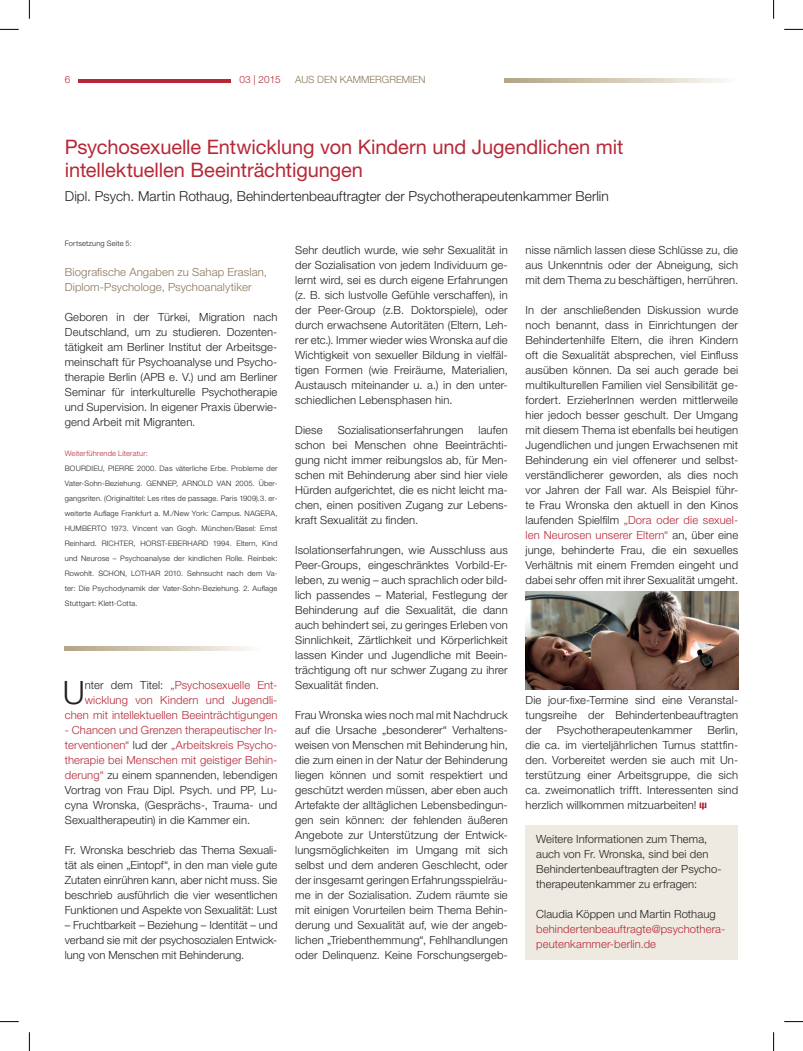
<style>
.page{position:relative;width:803px;height:1051px;background:#fff}
.page>*{position:absolute;margin:0;border:0;box-sizing:border-box;transform-origin:0 0}
.t1{font:300 32.25px "Helvetica Neue LT Std";color:#231f20}
.t2{font:20px/23.8px "Helvetica Neue LT Std";letter-spacing:-.005em;color:#b72837}
.t3{font:300 13.75px "Helvetica Neue LT Std";letter-spacing:.005em;color:#231f20}
.t4{font:300 11.25px/15px "Helvetica Neue LT Std";letter-spacing:.01em;color:#231f20;text-align:justify}
.t5{font:300 11.25px/15px "Helvetica Neue LT Std";letter-spacing:.01em;color:#b72837;text-align:right}
.t6{font:300 11.25px/15px "Helvetica Neue LT Std";letter-spacing:.01em;color:#8a7758}
.t7{font:300 10px "Helvetica Neue LT Std";color:#8a7758}
.t8{font:300 10px "Helvetica Neue LT Std";color:#b72837}
.t9{font:300 7.5px/15px "Helvetica Neue LT Std";letter-spacing:.025em;color:#231f20;text-align:justify}
.t10{font:300 7.5px "Helvetica Neue LT Std";letter-spacing:.025em;color:#b72837}
.s1{color:#231f20}
.s2{color:#b72837}
</style>
<div class="page">
<hr style="left:78px;top:79px;width:153px;height:4px;background:#b72837">
<svg style="left:65px;top:646px;width:184px;height:5px"></svg>
<svg style="left:699px;top:803px;width:7px;height:6px"></svg>
<svg style="left:504px;top:78px;width:219px;height:5px"></svg>
<div style="left:525px;top:825px;width:213px;height:134px;background:#eeeae1"></div>
<img style="left:525px;top:592px;width:213px;height:97px">
<svg style="left:0;top:29px;width:19px;height:1px"></svg>
<svg style="left:784px;top:29px;width:19px;height:1px"></svg>
<svg style="left:0;top:1021px;width:19px;height:1px"></svg>
<svg style="left:784px;top:1021px;width:19px;height:1px"></svg>
<svg style="left:29px;top:0;width:1px;height:19px"></svg>
<svg style="left:29px;top:1032px;width:1px;height:19px"></svg>
<svg style="left:773px;top:0;width:1px;height:19px"></svg>
<svg style="left:773px;top:1032px;width:1px;height:19px"></svg>
<p class="t8" style="left:65px;top:73px;width:7px">6</p>
<p class="t8" style="left:240px;top:73px;width:43px">03 | 2015</p>
<p class="t7" style="left:295px;top:73px;width:132px">AUS DEN KAMMERGREMIEN</p>
<h2 class="t2" style="left:65px;top:134px;width:560px">Psychosexuelle Entwicklung von Kindern und Jugendlichen mit intellektuellen Beeinträchtigungen</h2>
<p class="t3" style="left:65px;top:188px;width:545px">Dipl. Psych. Martin Rothaug, Behindertenbeauftragter der Psychotherapeutenkammer Berlin</p>
<p class="t9" style="left:65px;top:235px;width:68px">Fortsetzung Seite 5:</p>
<p class="t6" style="left:65px;top:264px;width:204px">Biografische Angaben zu Sahap Eraslan,<br>Diplom-Psychologe, Psychoanalytiker</p>
<p class="t4" style="left:65px;top:309px;width:214px">Geboren in der Türkei, Migration nach Deutschland, um zu studieren. Dozenten&shy;tätigkeit am Berliner Institut der Arbeitsge&shy;meinschaft für Psychoanalyse und Psycho&shy;therapie Berlin (APB e. V.) und am Berliner Seminar für interkulturelle Psychotherapie und Supervision. In eigener Praxis überwie&shy;gend Arbeit mit Migranten.</p>
<p class="t10" style="left:65px;top:448px;width:85px">Weiterführende Literatur:</p>
<p class="t9" style="left:65px;top:460px;width:214px">BOURDIEU, PIERRE 2000. Das väterliche Erbe. Probleme der Vater-Sohn-Beziehung. GENNEP, ARNOLD VAN 2005. Über&shy;gangsriten. (Originaltitel: Les rites de passage. Paris 1909).3. er&shy;weiterte Auflage Frankfurt a. M./New York: Campus. NAGERA, HUMBERTO 1973. Vincent van Gogh. München/Basel: Ernst Reinhard. RICHTER, HORST-EBERHARD 1994. Eltern, Kind und Neurose – Psychoanalyse der kindlichen Rolle. Reinbek:<br>Rowohlt. SCHON, LOTHAR 2010. Sehnsucht nach dem Va&shy;ter: Die Psychodynamik der Vater-Sohn-Beziehung. 2. Auflage Stuttgart: Klett-Cotta.</p>
<p class="t5" style="left:65px;top:678px;width:214px"><span class="s1">nter dem Titel:</span> „Psychosexuelle Ent&shy;wicklung von Kindern und Jugendli&shy;chen mit intellektuellen Beeinträchtigungen</p>
<p class="t4" style="left:65px;top:723px;width:214px"><span class="s2">- Chancen und Grenzen therapeutischer In&shy;terventionen“</span> lud der <span class="s2">„Arbeitskreis Psycho&shy;therapie bei Menschen mit geistiger Behin&shy;derung“</span> zu einem spannenden, lebendigen Vortrag von Frau Dipl. Psych. und PP, Lu&shy;cyna Wronska, (Gesprächs-, Trauma- und Sexualtherapeutin) in die Kammer ein.</p>
<p class="t4" style="left:65px;top:843px;width:214px">Fr. Wronska beschrieb das Thema Sexuali&shy;tät als einen „Eintopf“, in den man viele gute Zutaten einrühren kann, aber nicht muss. Sie beschrieb ausführlich die vier wesentlichen Funktionen und Aspekte von Sexualität: Lust</p>
<p class="t4" style="left:65px;top:918px;width:214px">– Fruchtbarkeit – Beziehung – Identität – und verband sie mit der psychosozialen Entwick&shy;lung von Menschen mit Behinderung.</p>
<h1 class="t1" style="left:63px;top:673px;width:24px">U</h1>
<p class="t4" style="left:295px;top:243px;width:214px">Sehr deutlich wurde, wie sehr Sexualität in der Sozialisation von jedem Individuum ge&shy;lernt wird, sei es durch eigene Erfahrungen (z. B. sich lustvolle Gefühle verschaffen), in der Peer-Group (z.B. Doktorspiele), oder durch erwachsene Autoritäten (Eltern, Leh&shy;rer etc.). Immer wieder wies Wronska auf die Wichtigkeit von sexueller Bildung in vielfäl&shy;tigen Formen (wie Freiräume, Materialien, Austausch miteinander u. a.) in den unter&shy;schiedlichen Lebensphasen hin.</p>
<p class="t4" style="left:295px;top:423px;width:29px">Diese</p>
<p class="t4" style="left:338px;top:423px;width:127px">Sozialisationserfahrungen</p>
<p class="t4" style="left:295px;top:423px;width:214px;text-indent:183px">laufen schon bei Menschen ohne Beeinträchti&shy;gung nicht immer reibungslos ab, für Men&shy;schen mit Behinderung aber sind hier viele Hürden aufgerichtet, die es nicht leicht ma&shy;chen, einen positiven Zugang zur Lebens&shy;kraft Sexualität zu finden.</p>
<p class="t4" style="left:295px;top:543px;width:214px">Isolationserfahrungen, wie Ausschluss aus Peer-Groups, eingeschränktes Vorbild-Er&shy;leben, zu wenig – auch sprachlich oder bild&shy;lich passendes – Material, Festlegung der Behinderung auf die Sexualität, die dann auch behindert sei, zu geringes Erleben von Sinnlichkeit, Zärtlichkeit und Körperlichkeit lassen Kinder und Jugendliche mit Beein&shy;trächtigung oft nur schwer Zugang zu ihrer Sexualität finden.</p>
<p class="t4" style="left:295px;top:708px;width:214px">Frau Wronska wies noch mal mit Nachdruck auf die Ursache „besonderer“ Verhaltens&shy;weisen von Menschen mit Behinderung hin, die zum einen in der Natur der Behinderung liegen können und somit respektiert und geschützt werden müssen, aber eben auch Artefakte der alltäglichen Lebensbedingun&shy;gen sein können: der fehlenden äußeren Angebote zur Unterstützung der Entwick&shy;lungsmöglichkeiten im Umgang mit sich selbst und dem anderen Geschlecht, oder der insgesamt geringen Erfahrungsspielräu&shy;me in der Sozialisation. Zudem räumte sie mit einigen Vorurteilen beim Thema Behin&shy;derung und Sexualität auf, wie der angeb&shy;lichen „Triebenthemmung“, Fehlhandlungen oder Delinquenz. Keine Forschungsergeb-</p>
<p class="t4" style="left:525px;top:242px;width:214px">nisse nämlich lassen diese Schlüsse zu, die aus Unkenntnis oder der Abneigung, sich mit dem Thema zu beschäftigen, herrühren.</p>
<p class="t4" style="left:525px;top:302px;width:214px">In der anschließenden Diskussion wurde noch benannt, dass in Einrichtungen der Behindertenhilfe Eltern, die ihren Kindern oft die Sexualität absprechen, viel Einfluss ausüben können. Da sei auch gerade bei multikulturellen Familien viel Sensibilität ge&shy;fordert. ErzieherInnen werden mittlerweile hier jedoch besser geschult. Der Umgang mit diesem Thema ist ebenfalls bei heutigen Jugendlichen und jungen Erwachsenen mit Behinderung ein viel offenerer und selbst&shy;verständlicherer geworden, als dies noch vor Jahren der Fall war. Als Beispiel führ&shy;te Frau Wronska den aktuell in den Kinos laufenden Spielfilm <span class="s2">„Dora oder die sexuel&shy;len Neurosen unserer Eltern“</span> an, über eine junge, behinderte Frau, die ein sexuelles Verhältnis mit einem Fremden eingeht und dabei sehr offen mit ihrer Sexualität umgeht.</p>
<p class="t4" style="left:525px;top:692px;width:214px">Die jour-fixe-Termine sind eine Veranstal&shy;tungsreihe der Behindertenbeauftragten der</p>
<p class="t4" style="left:525px;top:722px;width:214px;text-indent:182px">Berlin, die ca. im vierteljährlichen Turnus stattfin&shy;den. Vorbereitet werden sie auch mit Un&shy;terstützung einer Arbeitsgruppe, die sich ca. zweimonatlich trifft. Interessenten sind herzlich willkommen mitzuarbeiten!</p>
<p class="t4" style="left:557px;top:722px;width:137px">Psychotherapeutenkammer</p>
<p class="t4" style="left:536px;top:832px;width:187px;text-align:left">Weitere Informationen zum Thema, auch von Fr. Wronska, sind bei den Behindertenbeauftragten der Psycho&shy;therapeutenkammer zu erfragen:</p>
<p class="t4" style="left:536px;top:907px;width:181px">Claudia Köppen und Martin Rothaug</p>
<p class="t5" style="left:536px;top:922px;width:191px;text-align:left">behindertenbeauftragte@psychothera&shy;peutenkammer-berlin.de</p>
</div>
